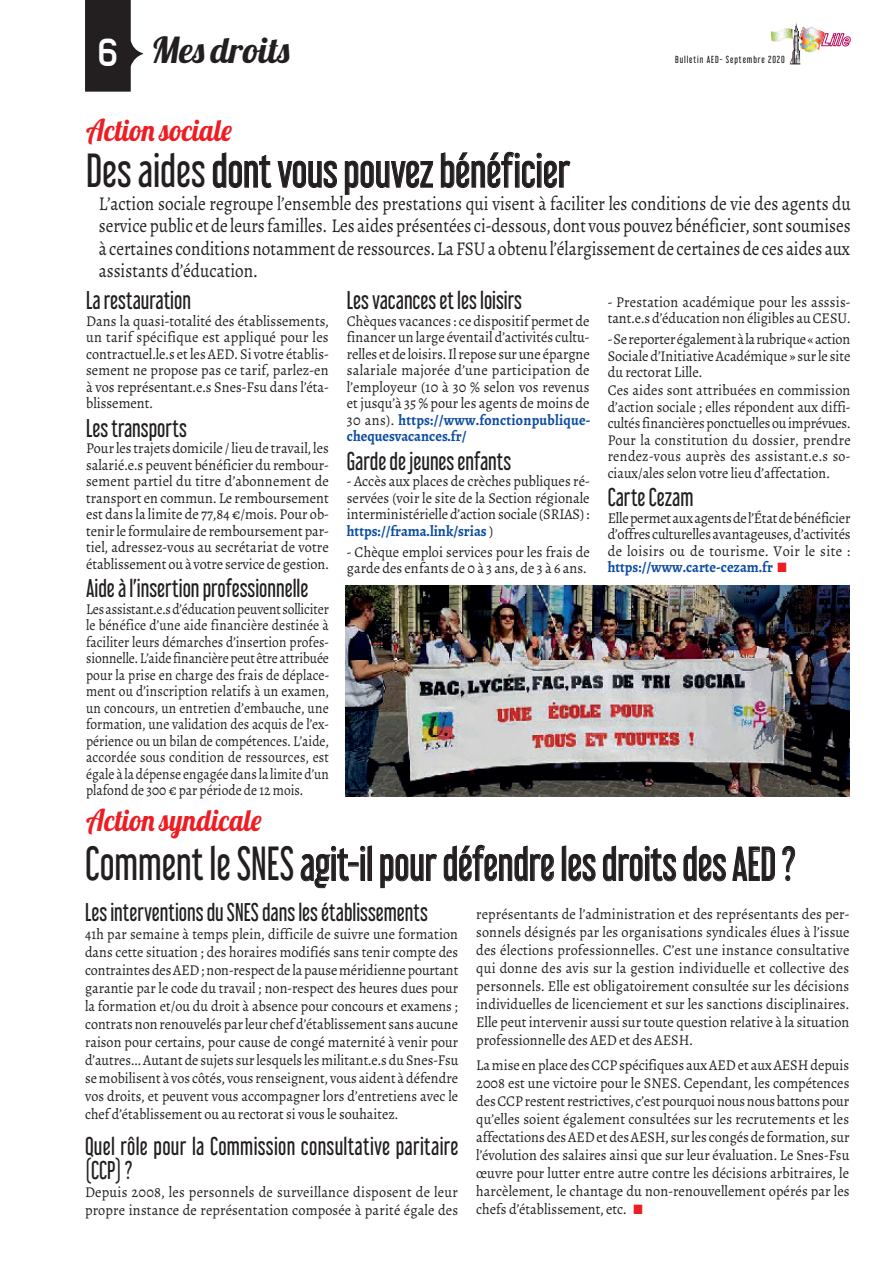
<style>
.page{position:relative;width:893px;height:1263px;background:#fff}
.page>*{position:absolute;margin:0;border:0;box-sizing:border-box;transform-origin:0 0}
.t1{font:42px "Libel Suit Rg";color:#231f20;scale:.92 1}
.t2{font:42px "Libel Suit Rg";color:#231f20;scale:.95 1}
.t3{font:35.85px "Lobster 1.4";color:#231f20}
.t4{font:30px "Lobster 1.4";color:#ee1d23;scale:.92 1}
.t5{font:22.5px/24px "Libel Suit Rg";color:#231f20;scale:.95 1}
.t6{font:19.5px/22.5px "Alegreya";letter-spacing:-.005em;color:#231f20;text-align:justify;scale:.88 1}
.t7{font:15px/16.5px "Alegreya";color:#231f20;text-align:justify;scale:.95 1}
.t8{font:15px/18px "Alegreya";color:#231f20;text-align:justify;scale:.94 1}
.t9{font:15px/16.5px "Alegreya";color:#231f20;text-align:justify;scale:.9 1}
.t10{font:9px "Libel Suit Rg";letter-spacing:.1em;color:#231f20}
.s1{font-family:"Lastwaerkbold";font-size:39px;color:#fff}
.s2{font-weight:700;color:#0d4da1}
.s3{color:#ee1d23}
</style>
<div class="page">
<svg style="left:85px;top:0;width:58px;height:92px"></svg>
<img style="left:771px;top:22px;width:54px;height:42px">
<svg style="left:821px;top:33px;width:29px;height:13px"></svg>
<svg style="left:300px;top:846px;width:49px;height:42px"></svg>
<svg style="left:360px;top:845px;width:12px;height:36px"></svg>
<svg style="left:380px;top:845px;width:174px;height:43px"></svg>
<svg style="left:561px;top:845px;width:35px;height:37px"></svg>
<svg style="left:603px;top:845px;width:73px;height:37px"></svg>
<svg style="left:683px;top:845px;width:43px;height:37px"></svg>
<svg style="left:732px;top:847px;width:43px;height:34px"></svg>
<svg style="left:782px;top:846px;width:13px;height:35px"></svg>
<img style="left:346px;top:585px;width:503px;height:212px">
<svg style="left:213px;top:153px;width:58px;height:35px"></svg>
<svg style="left:278px;top:161px;width:59px;height:27px"></svg>
<svg style="left:345px;top:161px;width:88px;height:34px"></svg>
<svg style="left:441px;top:152px;width:129px;height:36px"></svg>
<h2 class="t3" style="left:98px;top:27px;width:193px"><span class="s1">6</span> Mes droits</h2>
<h3 class="t4" style="left:86px;top:111px;width:160px">Action sociale</h3>
<p class="t10" style="left:675px;top:52px;width:111px">Bulletin AED- Septembre 2020</p>
<h1 class="t2" style="left:86px;top:136px;width:511px">Des aides dont vous pouvez bénéficier</h1>
<p class="t6" style="left:99px;top:192px;width:856px">L’action sociale regroupe l’ensemble des prestations qui visent à faciliter les conditions de vie des agents du service public et de leurs familles. Les aides présentées ci-dessous, dont vous pouvez bénéficier, sont soumises à certaines conditions notamment de ressources. La FSU a obtenu l’élargissement de certaines de ces aides aux assistants d’éducation.</p>
<h3 class="t5" style="left:86px;top:286px;width:112px">La restauration</h3>
<p class="t7" style="left:86px;top:312px;width:257px">Dans la quasi-totalité des établissements, un tarif spécifique est appliqué pour les contractuel.le.s et les AED. Si votre établis&shy;sement ne propose pas ce tarif, parlez-en à vos représentant.e.s Snes-Fsu dans l’éta&shy;blissement.</p>
<h3 class="t5" style="left:86px;top:413px;width:108px">Les transports</h3>
<p class="t7" style="left:86px;top:440px;width:257px">Pour les trajets domicile / lieu de travail, les salarié.e.s peuvent bénéficier du rembour&shy;sement partiel du titre d’abonnement de transport en commun. Le remboursement est dans la limite de 77,84 €/mois. Pour ob&shy;tenir le formulaire de remboursement par&shy;tiel, adressez-vous au secrétariat de votre établissement ou à votre service de gestion.</p>
<h3 class="t5" style="left:86px;top:574px;width:236px">Aide à l’insertion professionnelle</h3>
<p class="t9" style="left:86px;top:600px;width:271px">Les assistant.e.s d’éducation peuvent solliciter le bénéfice d’une aide financière destinée à faciliter leurs démarches d’insertion profes&shy;sionnelle. L’aide financière peut être attribuée pour la prise en charge des frais de déplace&shy;ment ou d’inscription relatifs à un examen, un concours, un entretien d’embauche, une formation, une validation des acquis de l’ex&shy;périence ou un bilan de compétences. L’aide, accordée sous condition de ressources, est égale à la dépense engagée dans la limite d’un plafond de 300 € par période de 12 mois.</p>
<h3 class="t4" style="left:86px;top:801px;width:192px">Action syndicale</h3>
<h3 class="t5" style="left:347px;top:286px;width:186px">Les vacances et les loisirs</h3>
<p class="t7" style="left:347px;top:312px;width:258px">Chèques vacances : ce dispositif permet de financer un large éventail d’activités cultu&shy;relles et de loisirs. Il repose sur une épargne salariale majorée d’une participation de l’employeur (10 à 30 % selon vos revenus et jusqu’à 35 % pour les agents de moins de 30 ans). <span class="s2">https://www.fonctionpublique&shy;chequesvacances.fr/</span></p>
<h3 class="t5" style="left:347px;top:446px;width:175px">Garde de jeunes enfants</h3>
<p class="t7" style="left:347px;top:473px;width:257px">- Accès aux places de crèches publiques ré&shy;servées (voir le site de la Section régionale interministérielle d’action sociale (SRIAS) : <span class="s2">https://frama.link/srias</span> )</p>
<p class="t7" style="left:347px;top:543px;width:257px">- Chèque emploi services pour les frais de garde des enfants de 0 à 3 ans, de 3 à 6 ans.</p>
<p class="t7" style="left:608px;top:293px;width:257px">- Prestation académique pour les asssis&shy;tant.e.s d’éducation non éligibles au CESU.</p>
<p class="t7" style="left:608px;top:331px;width:257px">- Se reporter également à la rubrique « action Sociale d’Initiative Académique » sur le site du rectorat Lille.</p>
<p class="t7" style="left:608px;top:382px;width:257px">Ces aides sont attribuées en commission d’action sociale ; elles répondent aux diffi&shy;cultés financières ponctuelles ou imprévues.<br>Pour la constitution du dossier, prendre rendez-vous auprès des assistant.e.s so&shy;ciaux/ales selon votre lieu d’affectation.</p>
<h3 class="t5" style="left:608px;top:483px;width:92px">Carte Cezam</h3>
<p class="t7" style="left:608px;top:509px;width:257px">Elle permet aux agents de l’État de bénéficier d’offres culturelles avantageuses, d’activités de loisirs ou de tourisme. Voir le site : <span class="s2">https://www.carte-cezam.fr</span> <span class="s3">■</span></p>
<h1 class="t1" style="left:85px;top:830px;width:774px">Comment le SNES agit-il pour défendre les droits des AED ?</h1>
<h3 class="t5" style="left:85px;top:898px;width:362px">Les interventions du SNES dans les établissements</h3>
<p class="t8" style="left:85px;top:925px;width:399px">41h par semaine à temps plein, difficile de suivre une formation dans cette situation ; des horaires modifiés sans tenir compte des contraintes des AED ; non-respect de la pause méridienne pourtant garantie par le code du travail ; non-respect des heures dues pour la formation et/ou du droit à absence pour concours et examens ; contrats non renouvelés par leur chef d’établissement sans aucune raison pour certains, pour cause de congé maternité à venir pour d’autres... Autant de sujets sur lesquels les militant.e.s du Snes-Fsu se mobilisent à vos côtés, vous renseignent, vous aident à défendre vos droits, et peuvent vous accompagner lors d’entretiens avec le chef d’établissement ou au rectorat si vous le souhaitez.</p>
<h3 class="t5" style="left:85px;top:1132px;width:395px">Quel rôle pour la Commission consultative paritaire (CCP) ?</h3>
<p class="t7" style="left:85px;top:1183px;width:394px;line-height:18px">Depuis 2008, les personnels de surveillance disposent de leur propre instance de représentation composée à parité égale des</p>
<p class="t7" style="left:476px;top:905px;width:395px;line-height:18px">représentants de l’administration et des représentants des per&shy;sonnels désignés par les organisations syndicales élues à l’issue des élections professionnelles. C’est une instance consultative qui donne des avis sur la gestion individuelle et collective des personnels. Elle est obligatoirement consultée sur les décisions individuelles de licenciement et sur les sanctions disciplinaires.<br>Elle peut intervenir aussi sur toute question relative à la situation professionnelle des AED et des AESH.</p>
<p class="t7" style="left:476px;top:1056px;width:395px;line-height:18px">La mise en place des CCP spécifiques aux AED et aux AESH depuis 2008 est une victoire pour le SNES. Cependant, les compétences des CCP restent restrictives, c’est pourquoi nous nous battons pour qu’elles soient également consultées sur les recrutements et les affectations des AED et des AESH, sur les congés de formation, sur l’évolution des salaires ainsi que sur leur évaluation. Le Snes-Fsu œuvre pour lutter entre autre contre les décisions arbitraires, le harcèlement, le chantage du non-renouvellement opérés par les chefs d’établissement, etc. <span class="s3">■</span></p>
</div>
